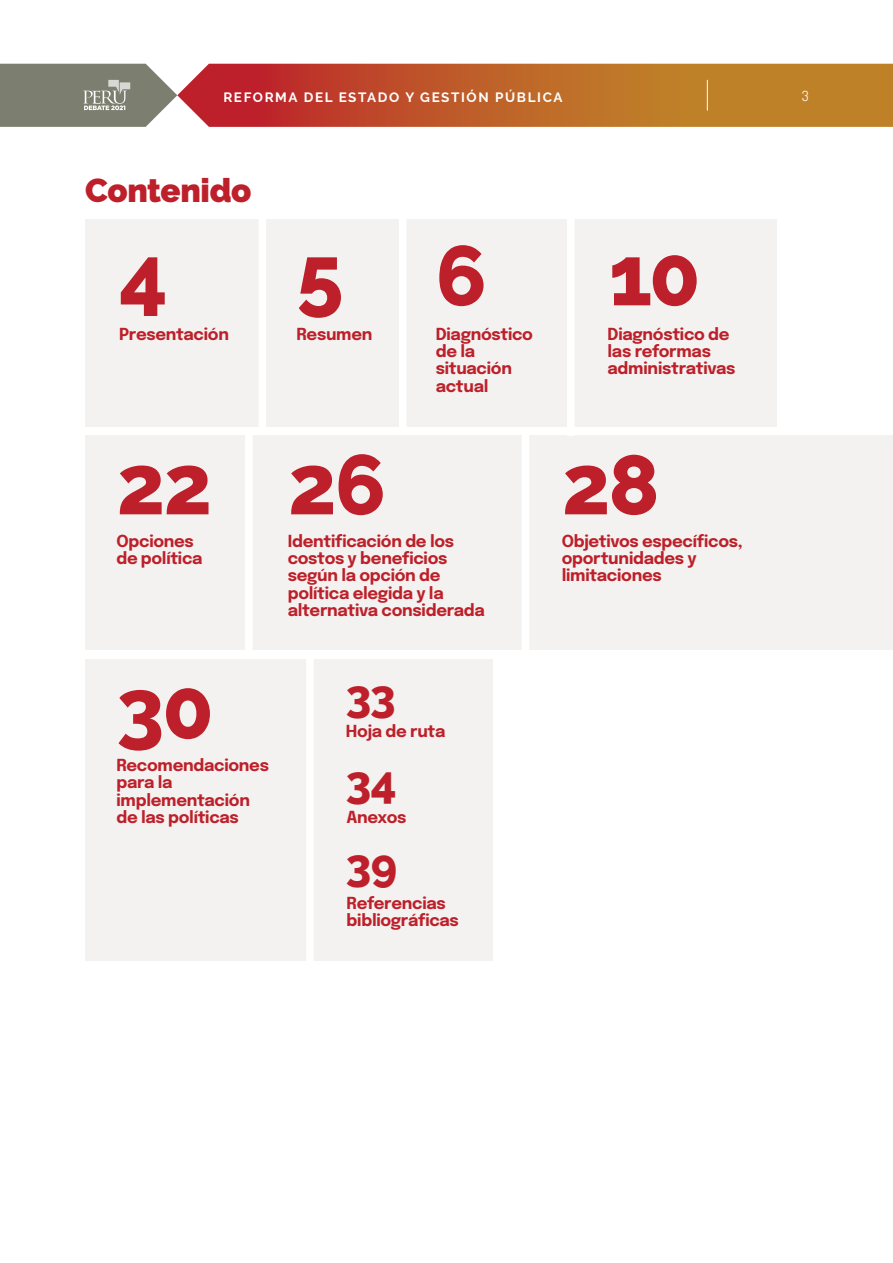
<style>
.page{position:relative;width:893px;height:1263px;background:#fff}
.page>*{position:absolute;margin:0;border:0;box-sizing:border-box;transform-origin:0 0}
.t1{font:800 84px "Raleway";letter-spacing:-.025em;color:#bd202a}
.t2{font:800 45px/84.8px "Raleway";color:#bd202a;text-align:justify}
.t3{font:900 33px "Raleway";letter-spacing:-.01em;color:#bd202a}
.t4{font:700 16.5px/17.2px "Epilogue";letter-spacing:-.02em;color:#bd202a}
.t5{font:300 13.8px "Epilogue";color:#fff}
.t6{font:700 13.5px "Raleway";letter-spacing:.12em;color:#fff}
</style>
<div class="page">
<div style="left:85px;top:659px;width:407px;height:301px;background:#f3f2f0"></div>
<div style="left:85px;top:435px;width:808px;height:214px;background:#f3f2f0"></div>
<div style="left:85px;top:219px;width:691px;height:207px;background:#f3f2f0"></div>
<div style="left:259px;top:215px;width:7px;height:214px;background:#fff"></div>
<div style="left:399px;top:215px;width:7px;height:214px;background:#fff"></div>
<div style="left:306px;top:654px;width:8px;height:331px;background:#fff"></div>
<div style="left:522px;top:435px;width:7px;height:224px;background:#fff"></div>
<div style="left:245px;top:432px;width:8px;height:223px;background:#fff"></div>
<div style="left:567px;top:215px;width:7px;height:221px;background:#fff"></div>
<svg style="left:0;top:64px;width:893px;height:63px;background:#b56c3e"></svg>
<hr style="left:707px;top:80px;width:1px;height:31px;background:#fff">
<p class="t6" style="left:223px;top:89px;width:341px">REFORMA DEL ESTADO Y GESTIÓN PÚBLICA</p>
<p class="t5" style="left:801px;top:86px;width:9px">3</p>
<h3 class="t3" style="left:85px;top:171px;width:168px">Contenido</h3>
<h1 class="t1" style="left:119px;top:228px;width:50px">4</h1>
<h1 class="t1" style="left:297px;top:228px;width:192px">5 6</h1>
<h1 class="t1" style="left:609px;top:228px;width:93px">10</h1>
<p class="t4" style="left:119px;top:324px;width:111px">Presentación</p>
<p class="t4" style="left:296px;top:324px;width:78px">Resumen</p>
<p class="t4" style="left:436px;top:324px;width:99px">Diagnóstico de la situación actual</p>
<p class="t4" style="left:608px;top:324px;width:130px">Diagnóstico de las reformas administrativas</p>
<h1 class="t1" style="left:116px;top:437px;width:271px">22 26</h1>
<h1 class="t1" style="left:562px;top:437px;width:99px">28</h1>
<p class="t4" style="left:116px;top:531px;width:88px">Opciones de política</p>
<p class="t4" style="left:288px;top:531px;width:199px">Identificación de los costos y beneficios según la opción de política elegida y la alternativa considerada</p>
<p class="t4" style="left:562px;top:531px;width:183px">Objetivos específicos, oportunidades y limitaciones</p>
<h1 class="t1" style="left:116px;top:661px;width:99px">30</h1>
<p class="t4" style="left:116px;top:755px;width:154px">Recomendaciones para la implementación de las políticas</p>
<h2 class="t2" style="left:346px;top:654px;width:53px">33<br>34<br>39</h2>
<p class="t4" style="left:346px;top:721px;width:101px">Hoja de ruta</p>
<p class="t4" style="left:347px;top:807px;width:61px">Anexos</p>
<p class="t4" style="left:347px;top:894px;width:114px">Referencias bibliográficas</p>
</div>
